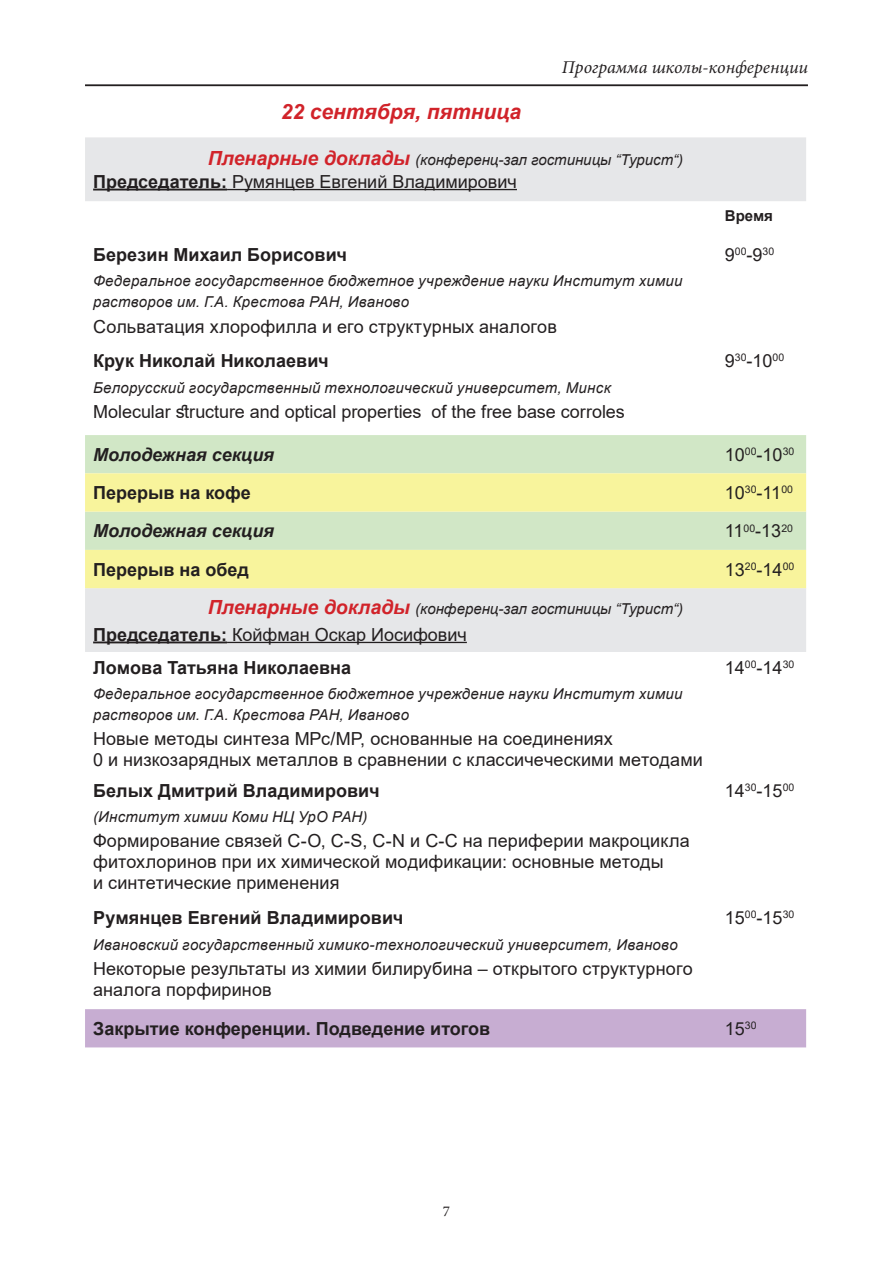
<style>
.page{position:relative;width:893px;height:1263px;background:#fff}
.page>*{position:absolute;margin:0;border:0;box-sizing:border-box;transform-origin:0 0}
.t1{font:italic 700 21px "Arial";color:#d1232a}
.t2{font:18px/21px "Arial";letter-spacing:.005em;color:#231f20}
.t3{font:700 18px/33px "Arial";color:#231f20}
.t4{font:italic 700 18px "Arial";color:#231f20}
.t5{font:italic 18px "Minion Pro";color:#231f20}
.t6{font:italic 15px/21px "Arial";letter-spacing:.015em;color:#231f20}
.t7{font:700 15px "Arial";color:#231f20}
.t8{font:15px "Minion Pro";color:#231f20}
.t9{font:10.5px "Arial";color:#231f20}
.s1{font-weight:700;font-size:19.5px;color:#d1232a}
.s2{font-weight:700}
.s3{font-size:18px}
.s4{font-weight:400}
</style>
<div class="page">
<hr style="left:85px;top:85px;width:723px;height:1px;background:#231f20">
<svg style="left:85px;top:137px;width:721px;height:515px"></svg>
<div style="left:85px;top:435px;width:721px;height:38px;background:#d1e7c6"></div>
<svg style="left:85px;top:473px;width:721px;height:115px;fill:#f8f49c"></svg>
<div style="left:85px;top:1009px;width:721px;height:38px;background:#c7add2"></div>
<hr style="left:93px;top:189px;width:134px;height:1px;background:#231f20">
<hr style="left:227px;top:189px;width:290px;height:1px;background:#231f20">
<hr style="left:93px;top:641px;width:134px;height:2px;background:#231f20">
<hr style="left:227px;top:642px;width:240px;height:1px;background:#231f20">
<p class="t5" style="left:562px;top:55px;width:247px">Программа школы-конференции</p>
<p class="t1" style="left:281px;top:98px;width:242px">22 сентября, пятница</p>
<p class="t6" style="left:208px;top:150px;width:477px"><span class="s1">Пленарные доклады</span> (конференц-зал гостиницы “Турист“)</p>
<p class="t2" style="left:93px;top:171px;width:425px"><span class="s2">Председатель:</span> Румянцев Евгений Владимирович</p>
<p class="t3" style="left:93px;top:238px;width:255px">Березин Михаил Борисович</p>
<p class="t6" style="left:93px;top:271px;width:591px">Федеральное государственное бюджетное учреждение науки Институт химии растворов им. Г.А. Крестова РАН, Иваново</p>
<p class="t2" style="left:93px;top:316px;width:465px">Сольватация хлорофилла и его структурных аналогов</p>
<p class="t3" style="left:93px;top:345px;width:237px">Крук Николай Николаевич</p>
<p class="t6" style="left:93px;top:377px;width:519px">Белорусский государственный технологический университет, Минск</p>
<p class="t2" style="left:93px;top:401px;width:533px">Molecular structure and optical properties of the free base corroles</p>
<p class="t7" style="left:725px;top:205px;width:49px">Время</p>
<p class="t9" style="left:725px;top:244px;width:51px"><span class="s3">9</span>00<span class="s3">-9</span>30</p>
<p class="t2" style="left:725px;top:350px;width:61px">9<sup>30</sup>-10<sup>00</sup></p>
<p class="t4" style="left:93px;top:443px;width:182px">Молодежная секция</p>
<p class="t2" style="left:725px;top:444px;width:71px">10<sup>00</sup>-10<sup>30</sup></p>
<p class="t3" style="left:93px;top:477px;width:159px">Перерыв на кофе</p>
<p class="t2" style="left:725px;top:482px;width:70px">10<sup>30</sup>-11<sup>00</sup></p>
<p class="t4" style="left:93px;top:519px;width:182px">Молодежная секция</p>
<p class="t2" style="left:725px;top:520px;width:70px">11<sup>00</sup>-13<sup>20</sup></p>
<p class="t3" style="left:93px;top:553px;width:157px">Перерыв на обед</p>
<p class="t2" style="left:725px;top:559px;width:71px">13<sup>20</sup>-14<sup>00</sup></p>
<p class="t6" style="left:208px;top:598px;width:477px"><span class="s1">Пленарные доклады</span> (конференц-зал гостиницы “Турист“)</p>
<p class="t3" style="left:93px;top:618px;width:375px">Председатель: <span class="s4">Койфман Оскар Иосифович<br></span>Ломова Татьяна Николаевна</p>
<p class="t6" style="left:93px;top:683px;width:591px">Федеральное государственное бюджетное учреждение науки Институт химии растворов им. Г.А. Крестова РАН, Иваново</p>
<p class="t2" style="left:93px;top:728px;width:611px">Новые методы синтеза МРс/МР, основанные на соединениях<br>0 и низкозарядных металлов в сравнении с классичеческими методами</p>
<p class="t2" style="left:725px;top:657px;width:71px">14<sup>00</sup>-14<sup>30</sup></p>
<p class="t3" style="left:93px;top:774px;width:288px">Белых Дмитрий Владимирович</p>
<p class="t6" style="left:93px;top:807px;width:276px">(Институт химии Коми НЦ УрО РАН)</p>
<p class="t2" style="left:93px;top:830px;width:598px">Формирование связей C-O, C-S, C-N и С-С на периферии макроцикла фитохлоринов при их химической модификации: основные методы<br>и синтетические применения</p>
<p class="t3" style="left:93px;top:902px;width:312px">Румянцев Евгений Владимирович</p>
<p class="t6" style="left:93px;top:934px;width:586px">Ивановский государственный химико-технологический университет, Иваново</p>
<p class="t2" style="left:93px;top:958px;width:601px">Некоторые результаты из химии билирубина – открытого структурного аналога порфиринов</p>
<p class="t2" style="left:725px;top:780px;width:71px">14<sup>30</sup>-15<sup>00</sup></p>
<p class="t2" style="left:725px;top:907px;width:71px">15<sup>00</sup>-15<sup>30</sup></p>
<p class="t3" style="left:93px;top:1012px;width:399px">Закрытие конференции. Подведение итогов</p>
<p class="t2" style="left:725px;top:1018px;width:33px">15<sup>30</sup></p>
<p class="t8" style="left:443px;top:1201px;width:9px">7</p>
</div>
